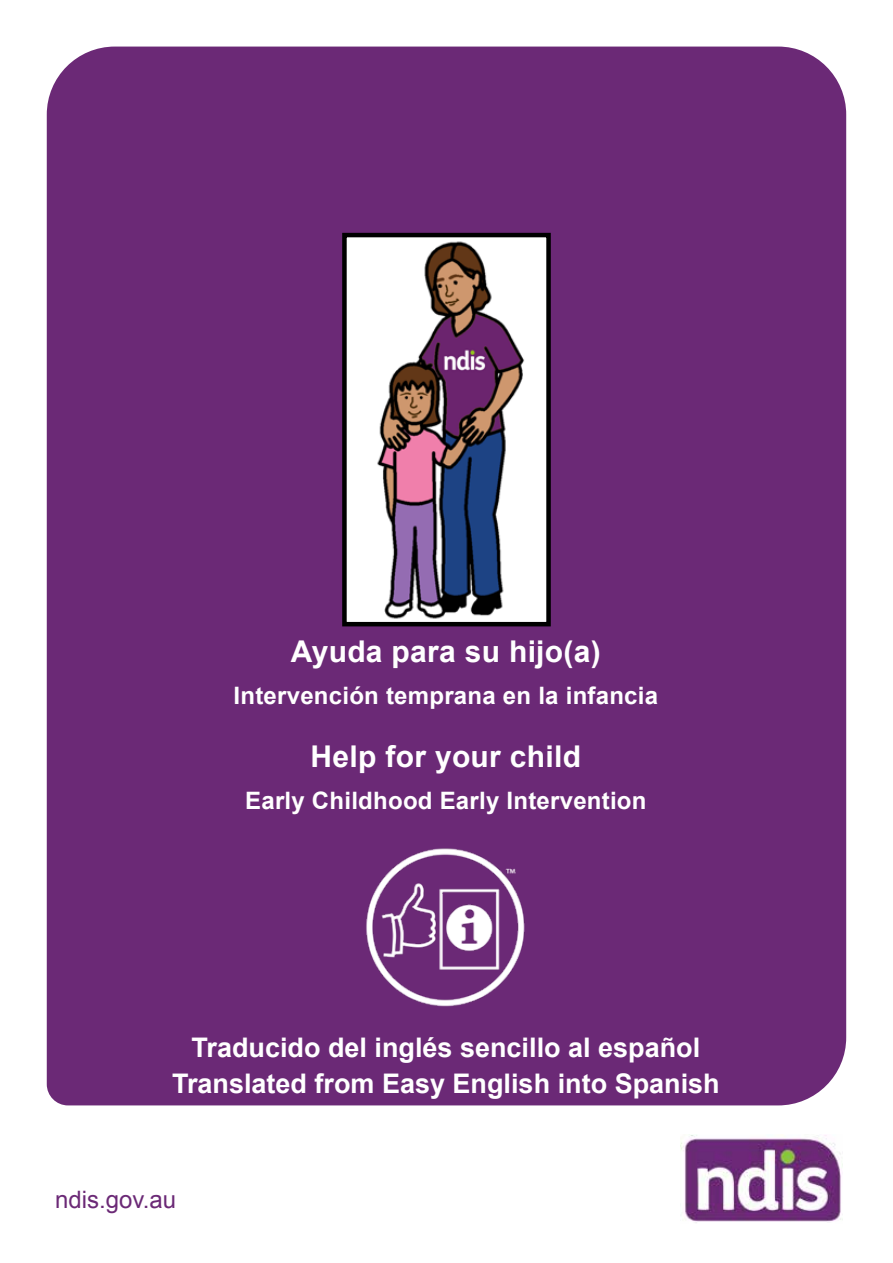
<style>
.page{position:relative;width:893px;height:1263px;background:#fff}
.page>*{position:absolute;margin:0;border:0;box-sizing:border-box;transform-origin:0 0}
.t1{font:700 30px "Arial";letter-spacing:.01em;color:#fff}
.t2{font:700 27px/36px "Arial";color:#fff;text-align:center}
.t3{font:700 24px "Arial";letter-spacing:.01em;color:#fff}
.t4{font:24px "Arial";color:#6b2976}
</style>
<div class="page">
<div style="left:47px;top:47px;width:799px;height:1058px;background:#6b2976"></div>
<img style="left:680px;top:1135px;width:162px;height:88px">
<img style="left:347px;top:238px;width:199px;height:383px">
<div style="left:342px;top:233px;width:209px;height:393px;border:4px solid #000"></div>
<img style="left:361px;top:846px;width:170px;height:162px">
<h1 class="t1" style="left:291px;top:630px;width:311px">Ayuda para su hijo(a)</h1>
<p class="t3" style="left:234px;top:678px;width:426px">Intervención temprana en la infancia</p>
<p class="t1" style="left:311px;top:735px;width:272px">Help for your child</p>
<p class="t3" style="left:245px;top:784px;width:403px">Early Childhood Early Intervention</p>
<p class="t2" style="left:172px;top:1030px;width:549px">Traducido del inglés sencillo al español<br>Translated from Easy English into Spanish</p>
<p class="t4" style="left:55px;top:1183px;width:122px">ndis.gov.au</p>
</div>
